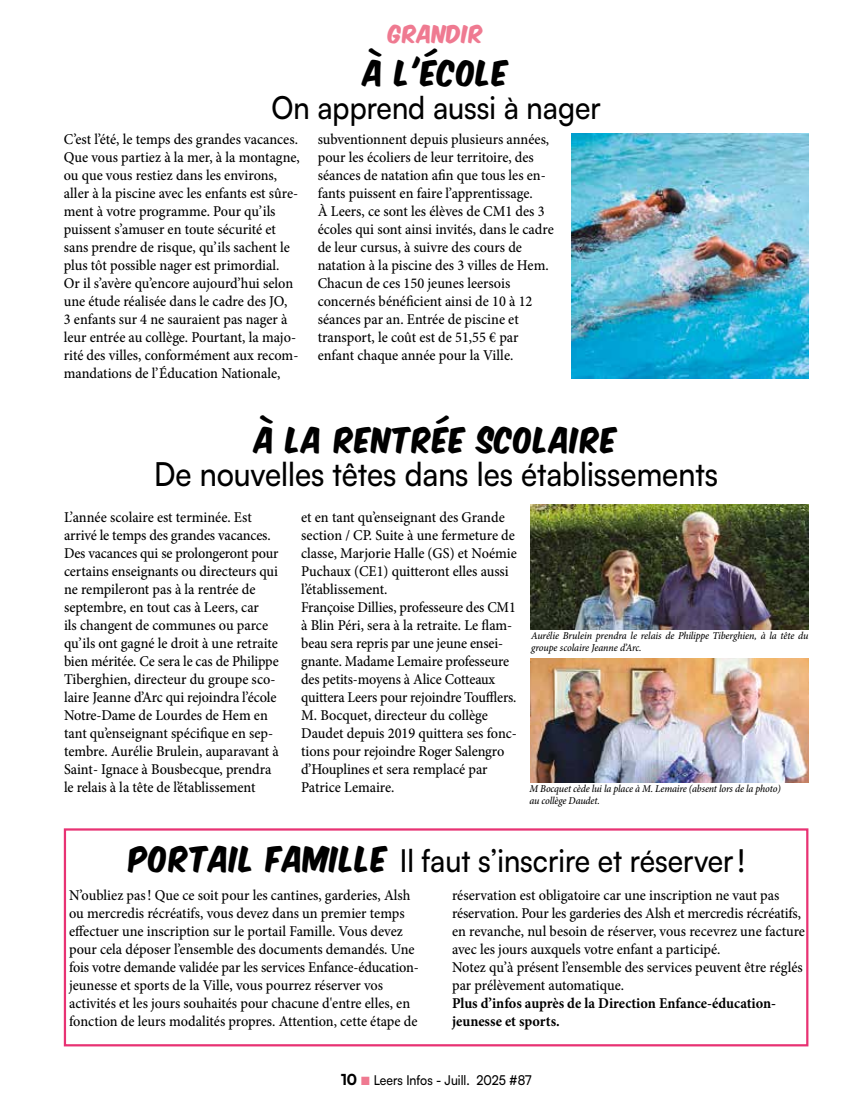
<style>
.page{position:relative;width:851px;height:1106px;background:#fff}
.page>*{position:absolute;margin:0;border:0;box-sizing:border-box;transform-origin:0 0}
.t1{font:500 33px "Satoshi";color:#000;scale:.9 1}
.t2{font:500 31.5px "Satoshi";color:#000;scale:.9 1}
.t3{font:30px "Komika Title Axis";letter-spacing:.05em;color:#000;scale:.9 1}
.t4{font:21px "Komika Title Axis";letter-spacing:.025em;color:#ef7a91;scale:.95 1}
.t5{font:500 15px/18px "Minion Pro";letter-spacing:-.005em;color:#000;scale:.95 1}
.t6{font:700 15px/18px "Minion Pro";color:#000;scale:.95 1}
.t7{font:500 13.5px "Satoshi";color:#000;scale:.9 1}
.t8{font:italic 500 10.5px/12px "Minion Pro";letter-spacing:-.015em;color:#000;scale:.95 1}
.s1{font-family:"Komika Title Axis";font-weight:400;font-size:30px}
.s2{font-weight:900;font-size:15px}
.s3{color:#ef7a91}
</style>
<div class="page">
<div style="left:64px;top:828px;width:744px;height:218px;border:2px solid #e83273"></div>
<img style="left:571px;top:134px;width:237px;height:244px">
<img style="left:531px;top:504px;width:277px;height:125px">
<img style="left:531px;top:658px;width:277px;height:124px">
<h3 class="t4" style="left:389px;top:23px;width:101px">GRANDIR</h3>
<h3 class="t3" style="left:364px;top:58px;width:162px">À L'ÉCOLE</h3>
<h2 class="t2" style="left:271px;top:86px;width:367px">On apprend aussi à nager</h2>
<p class="t5" style="left:64px;top:130px;width:250px">C’est l’été, le temps des grandes vacances.<br>Que vous partiez à la mer, à la montagne, ou que vous restiez dans les environs, aller à la piscine avec les enfants est sûre&shy;ment à votre programme. Pour qu’ils puissent s’amuser en toute sécurité et sans prendre de risque, qu’ils sachent le plus tôt possible nager est primordial.<br>Or il s’avère qu’encore aujourd’hui selon une étude réalisée dans le cadre des JO,<br>3 enfants sur 4 ne sauraient pas nager à leur entrée au collège. Pourtant, la majo&shy;rité des villes, conformément aux recom&shy;mandations de l’Éducation Nationale,</p>
<p class="t5" style="left:317px;top:130px;width:250px">subventionnent depuis plusieurs années, pour les écoliers de leur territoire, des séances de natation afin que tous les en&shy;fants puissent en faire l’apprentissage.<br>À Leers, ce sont les élèves de CM1 des 3 écoles qui sont ainsi invités, dans le cadre de leur cursus, à suivre des cours de natation à la piscine des 3 villes de Hem.<br>Chacun de ces 150 jeunes leersois concernés bénéficient ainsi de 10 à 12 séances par an. Entrée de piscine et transport, le coût est de 51,55 € par enfant chaque année pour la Ville.</p>
<h3 class="t3" style="left:255px;top:425px;width:404px">À LA RENTRÉE SCOLAIRE</h3>
<h1 class="t1" style="left:154px;top:451px;width:628px">De nouvelles têtes dans les établissements</h1>
<p class="t5" style="left:64px;top:508px;width:228px">L’année scolaire est terminée. Est arrivé le temps des grandes vacances.<br>Des vacances qui se prolongeront pour certains enseignants ou directeurs qui ne rempileront pas à la rentrée de septembre, en tout cas à Leers, car<br>ils changent de communes ou parce qu’ils ont gagné le droit à une retraite bien méritée. Ce sera le cas de Philippe Tiberghien, directeur du groupe sco&shy;laire Jeanne d’Arc qui rejoindra l’école Notre-Dame de Lourdes de Hem en tant qu’enseignant spécifique en sep&shy;tembre. Aurélie Brulein, auparavant à Saint- Ignace à Bousbecque, prendra le relais à la tête de l’établissement</p>
<p class="t5" style="left:301px;top:508px;width:229px">et en tant qu’enseignant des Grande section / CP. Suite à une fermeture de classe, Marjorie Halle (GS) et Noémie Puchaux (CE1) quitteront elles aussi l’établissement.<br>Françoise Dillies, professeure des CM1 à Blin Péri, sera à la retraite. Le flam&shy;beau sera repris par une jeune ensei&shy;gnante. Madame Lemaire professeure des petits-moyens à Alice Cotteaux quittera Leers pour rejoindre Toufflers.<br>M. Bocquet, directeur du collège Daudet depuis 2019 quittera ses fonc&shy;tions pour rejoindre Roger Salengro d’Houplines et sera remplacé par Patrice Lemaire.</p>
<p class="t8" style="left:531px;top:629px;width:293px">Aurélie Brulein prendra le relais de Philippe Tiberghien, à la tête du groupe scolaire Jeanne d’Arc.</p>
<p class="t8" style="left:529px;top:782px;width:266px">M Bocquet cède lui la place à M. Lemaire (absent lors de la photo) au collège Daudet.</p>
<h2 class="t2" style="left:129px;top:838px;width:687px"><span class="s1">PORTAIL FAMILLE</span> Il faut s’inscrire et réserver!</h2>
<p class="t5" style="left:69px;top:886px;width:370px">N’oubliez pas! Que ce soit pour les cantines, garderies, Alsh ou mercredis récréatifs, vous devez dans un premier temps effectuer une inscription sur le portail Famille. Vous devez pour cela déposer l’ensemble des documents demandés. Une fois votre demande validée par les services Enfance-éducation&shy;jeunesse et sports de la Ville, vous pourrez réserver vos activités et les jours souhaités pour chacune d'entre elles, en fonction de leurs modalités propres. Attention, cette étape de</p>
<p class="t5" style="left:452px;top:886px;width:373px">réservation est obligatoire car une inscription ne vaut pas réservation. Pour les garderies des Alsh et mercredis récréatifs, en revanche, nul besoin de réserver, vous recevrez une facture avec les jours auxquels votre enfant a participé.<br>Notez qu’à présent l’ensemble des services peuvent être réglés par prélèvement automatique.</p>
<p class="t6" style="left:452px;top:994px;width:342px">Plus d’infos auprès de la Direction Enfance-éducation&shy;jeunesse et sports.</p>
<p class="t7" style="left:340px;top:1070px;width:213px"><span class="s2">10</span> <span class="s3">■</span> Leers Infos - Juill. 2025 #87</p>
</div>
